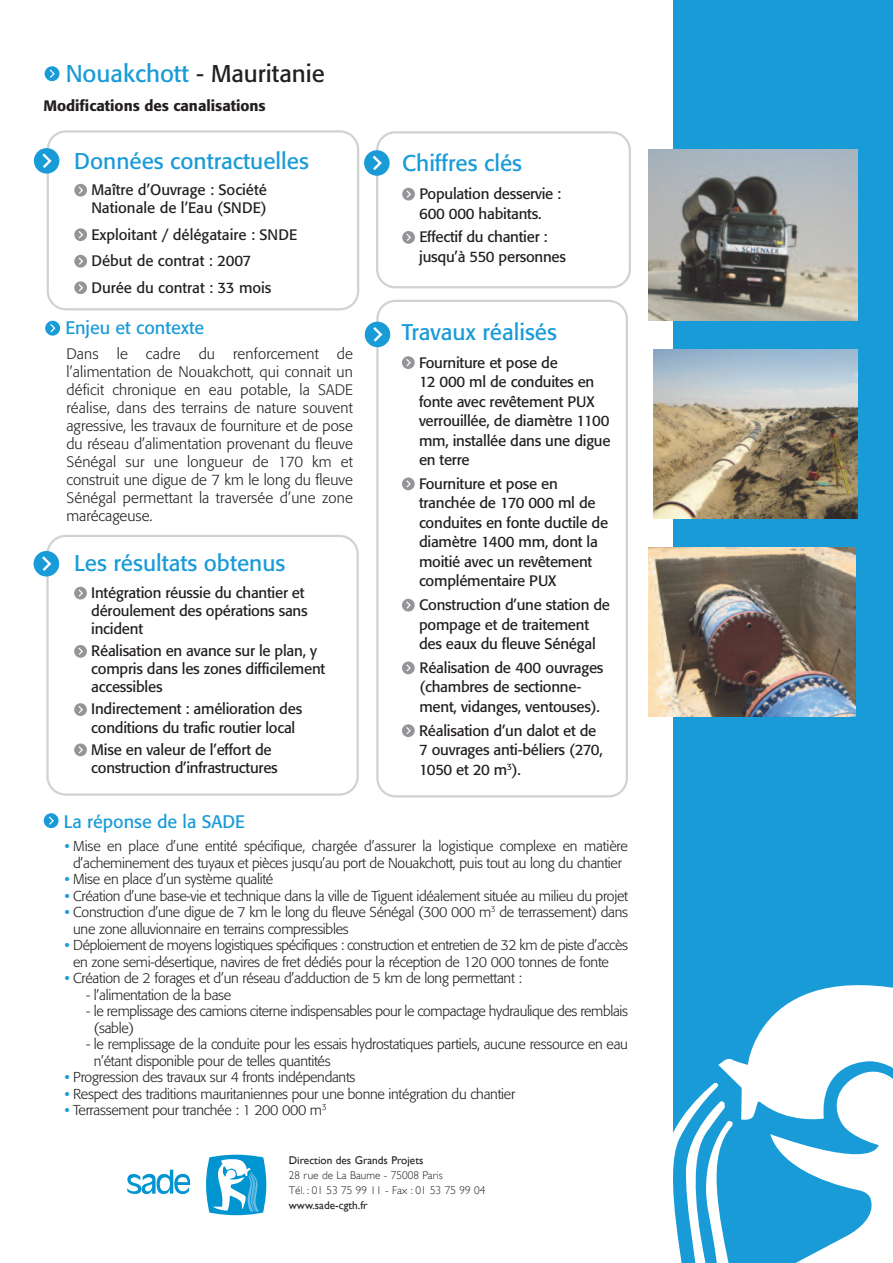
<style>
.page{position:relative;width:893px;height:1263px;background:#fff}
.page>*{position:absolute;margin:0;border:0;box-sizing:border-box;transform-origin:0 0}
.t1{font:24px "Formata";color:#231f20}
.t2{font:22.5px "Formata";color:#199bd8}
.t3{font:18px "Formata";color:#199bd8}
.t4{font:15px/19.5px "Formata";letter-spacing:-.015em;color:#231f20}
.t5{font:300 15px/18px "Formata";letter-spacing:.01em;color:#231f20;text-align:justify}
.t6{font:500 15px "Formata";color:#231f20}
.t7{font:300 14.25px/16.5px "Formata";letter-spacing:-.02em;color:#231f20}
.t8{font:300 11.25px/15px "Gill Sans";color:#231f20}
.t9{font:11.25px "Gill Sans";color:#231f20}
.s1{color:#199bd8}
.s2{font-weight:500;color:#199bd8}
</style>
<div class="page">
<svg style="left:376px;top:300px;width:252px;height:497px"></svg>
<div style="left:673px;top:0;width:220px;height:1263px;background:#199bd8"></div>
<svg style="left:718px;top:985px;width:175px;height:278px;fill:#fff"></svg>
<svg style="left:673px;top:1082px;width:74px;height:181px"></svg>
<div style="left:45px;top:66px;width:14px;height:15px;background:#199bd8;border-radius:50%"></div>
<svg style="left:49px;top:69px;width:6px;height:9px"></svg>
<svg style="left:45px;top:321px;width:15px;height:15px"></svg>
<svg style="left:49px;top:323px;width:7px;height:11px"></svg>
<svg style="left:47px;top:130px;width:312px;height:180px"></svg>
<svg style="left:74px;top:184px;width:13px;height:13px"></svg>
<svg style="left:77px;top:185px;width:7px;height:10px"></svg>
<svg style="left:74px;top:228px;width:13px;height:13px"></svg>
<svg style="left:77px;top:230px;width:7px;height:10px"></svg>
<svg style="left:74px;top:255px;width:13px;height:13px"></svg>
<svg style="left:77px;top:256px;width:7px;height:10px"></svg>
<svg style="left:74px;top:281px;width:13px;height:13px"></svg>
<svg style="left:77px;top:283px;width:7px;height:10px"></svg>
<div style="left:34px;top:148px;width:25px;height:26px;background:#199bd8;border-radius:50%"></div>
<svg style="left:42px;top:153px;width:10px;height:15px"></svg>
<img style="left:648px;top:150px;width:210px;height:170px">
<svg style="left:653px;top:349px;width:1px;height:170px"></svg>
<img style="left:654px;top:349px;width:203px;height:170px">
<img style="left:649px;top:547px;width:207px;height:169px">
<svg style="left:127px;top:1170px;width:63px;height:24px"></svg>
<svg style="left:206px;top:1155px;width:60px;height:60px"></svg>
<svg style="left:402px;top:356px;width:13px;height:13px"></svg>
<svg style="left:405px;top:358px;width:7px;height:9px"></svg>
<svg style="left:402px;top:477px;width:13px;height:13px"></svg>
<svg style="left:405px;top:479px;width:7px;height:10px"></svg>
<svg style="left:402px;top:599px;width:13px;height:12px"></svg>
<svg style="left:405px;top:600px;width:7px;height:10px"></svg>
<svg style="left:402px;top:661px;width:13px;height:13px"></svg>
<svg style="left:405px;top:663px;width:7px;height:10px"></svg>
<svg style="left:402px;top:724px;width:13px;height:13px"></svg>
<svg style="left:405px;top:726px;width:7px;height:9px"></svg>
<svg style="left:46px;top:535px;width:313px;height:261px"></svg>
<svg style="left:74px;top:587px;width:13px;height:12px"></svg>
<svg style="left:77px;top:588px;width:7px;height:10px"></svg>
<svg style="left:74px;top:645px;width:13px;height:13px"></svg>
<svg style="left:77px;top:646px;width:7px;height:10px"></svg>
<div style="left:74px;top:703px;width:13px;height:13px;background:#939598;border-radius:50%"></div>
<svg style="left:78px;top:706px;width:5px;height:7px"></svg>
<svg style="left:74px;top:743px;width:13px;height:13px"></svg>
<svg style="left:77px;top:745px;width:7px;height:10px"></svg>
<div style="left:34px;top:551px;width:25px;height:25px;background:#199bd8;border-radius:50%"></div>
<svg style="left:42px;top:556px;width:10px;height:15px"></svg>
<div style="left:364px;top:150px;width:26px;height:26px;background:#199bd8;border-radius:50%"></div>
<svg style="left:370px;top:131px;width:261px;height:157px"></svg>
<div style="left:365px;top:322px;width:25px;height:25px;background:#199bd8;border-radius:50%"></div>
<svg style="left:373px;top:327px;width:10px;height:15px"></svg>
<svg style="left:44px;top:813px;width:15px;height:15px"></svg>
<svg style="left:47px;top:815px;width:8px;height:11px"></svg>
<h1 class="t1" style="left:66px;top:63px;width:261px"><span class="s1">Nouakchott</span> - Mauritanie</h1>
<p class="t6" style="left:43px;top:99px;width:224px">Modifications des canalisations</p>
<h2 class="t2" style="left:74px;top:151px;width:236px">Données contractuelles</h2>
<p class="t4" style="left:91px;top:182px;width:177px;line-height:18px">Maître d’Ouvrage : Société<br>Nationale de l’Eau (SNDE)</p>
<p class="t4" style="left:91px;top:222px;width:207px;line-height:26.5px">Exploitant / délégataire : SNDE<br>Début de contrat : 2007<br>Durée du contrat : 33 mois</p>
<p class="t3" style="left:65px;top:320px;width:141px">Enjeu et contexte</p>
<p class="t5" style="left:66px;top:345px;width:288px">Dans le cadre du renforcement de l’alimentation de Nouakchott, qui connait un déficit chronique en eau potable, la SADE réalise, dans des terrains de nature souvent agressive, les travaux de fourniture et de pose du réseau d’alimentation provenant du fleuve Sénégal sur une longueur de 170 km et construit une digue de 7 km le long du fleuve Sénégal permettant la traversée d’une zone marécageuse.</p>
<h2 class="t2" style="left:74px;top:554px;width:213px">Les résultats obtenus</h2>
<p class="t4" style="left:91px;top:585px;width:218px;line-height:18px">Intégration réussie du chantier et déroulement des opérations sans incident</p>
<p class="t4" style="left:91px;top:643px;width:236px;line-height:18px">Réalisation en avance sur le plan, y compris dans les zones difficilement accessibles</p>
<p class="t4" style="left:91px;top:701px;width:213px;line-height:18px">Indirectement : amélioration des conditions du trafic routier local</p>
<p class="t4" style="left:91px;top:742px;width:188px;line-height:18px">Mise en valeur de l’effort de construction d’infrastructures</p>
<h2 class="t2" style="left:402px;top:154px;width:121px">Chiffres clés</h2>
<p class="t4" style="left:419px;top:185px;width:144px">Population desservie :<br>600 000 habitants.</p>
<p class="t4" style="left:419px;top:228px;width:148px">Effectif du chantier : jusqu’à 550 personnes</p>
<h2 class="t2" style="left:402px;top:322px;width:156px">Travaux réalisés</h2>
<p class="t4" style="left:419px;top:354px;width:193px">Fourniture et pose de<br>12 000 ml de conduites en fonte avec revêtement PUX verrouillée, de diamètre 1100 mm, installée dans une digue en terre</p>
<p class="t4" style="left:419px;top:475px;width:191px">Fourniture et pose en tranchée de 170 000 ml de conduites en fonte ductile de diamètre 1400 mm, dont la moitié avec un revêtement complémentaire PUX</p>
<p class="t4" style="left:419px;top:596px;width:193px">Construction d’une station de pompage et de traitement des eaux du fleuve Sénégal</p>
<p class="t4" style="left:419px;top:659px;width:186px">Réalisation de 400 ouvrages (chambres de sectionne&shy;ment, vidanges, ventouses).</p>
<p class="t4" style="left:419px;top:722px;width:185px">Réalisation d’un dalot et de<br>7 ouvrages anti-béliers (270,<br>1050 et 20 m<sup>3</sup>).</p>
<p class="t3" style="left:64px;top:814px;width:182px">La réponse de la SADE</p>
<p class="t7" style="left:65px;top:839px;width:565px;text-align:center"><span class="s2">•</span> Mise en place d’une entité spécifique, chargée d’assurer la logistique complexe en matière d’acheminement des tuyaux et pièces jusqu’au port de Nouakchott, puis tout au long du chantier</p>
<p class="t7" style="left:65px;top:872px;width:210px"><span class="s2">•</span> Mise en place d’un système qualité</p>
<p class="t7" style="left:65px;top:888px;width:565px"><span class="s2">•</span> Création d’une base-vie et technique dans la ville de Tiguent idéalement située au milieu du projet</p>
<p class="t7" style="left:73px;top:905px;width:556px;text-indent:-8px"><span class="s2">•</span> Construction d’une digue de 7 km le long du fleuve Sénégal (300 000 m<sup>3</sup> de terrassement) dans une zone alluvionnaire en terrains compressibles</p>
<p class="t7" style="left:73px;top:938px;width:556px;text-indent:-8px"><span class="s2">•</span> Déploiement de moyens logistiques spécifiques : construction et entretien de 32 km de piste d’accès en zone semi-désertique, navires de fret dédiés pour la réception de 120 000 tonnes de fonte</p>
<p class="t7" style="left:65px;top:971px;width:459px"><span class="s2">•</span> Création de 2 forages et d’un réseau d’adduction de 5 km de long permettant :</p>
<p class="t7" style="left:86px;top:987px;width:147px">- l’alimentation de la base</p>
<p class="t7" style="left:94px;top:1004px;width:536px;text-indent:-8px">- le remplissage des camions citerne indispensables pour le compactage hydraulique des remblais (sable)</p>
<p class="t7" style="left:94px;top:1037px;width:536px;text-indent:-8px">- le remplissage de la conduite pour les essais hydrostatiques partiels, aucune ressource en eau n’étant disponible pour de telles quantités</p>
<p class="t7" style="left:65px;top:1070px;width:292px"><span class="s2">•</span> Progression des travaux sur 4 fronts indépendants</p>
<p class="t7" style="left:65px;top:1086px;width:452px"><span class="s2">•</span> Respect des traditions mauritaniennes pour une bonne intégration du chantier</p>
<p class="t7" style="left:65px;top:1103px;width:263px"><span class="s2">•</span> Terrassement pour tranchée : 1 200 000 m<sup>3</sup></p>
<p class="t9" style="left:289px;top:1154px;width:136px">Direction des Grands Projets</p>
<p class="t8" style="left:289px;top:1168px;width:198px">28 rue de La Baume - 75008 Paris<br>Tél. : 01 53 75 99 11 - Fax : 01 53 75 99 04</p>
<p class="t9" style="left:289px;top:1199px;width:80px">www.sade-cgth.fr</p>
</div>
